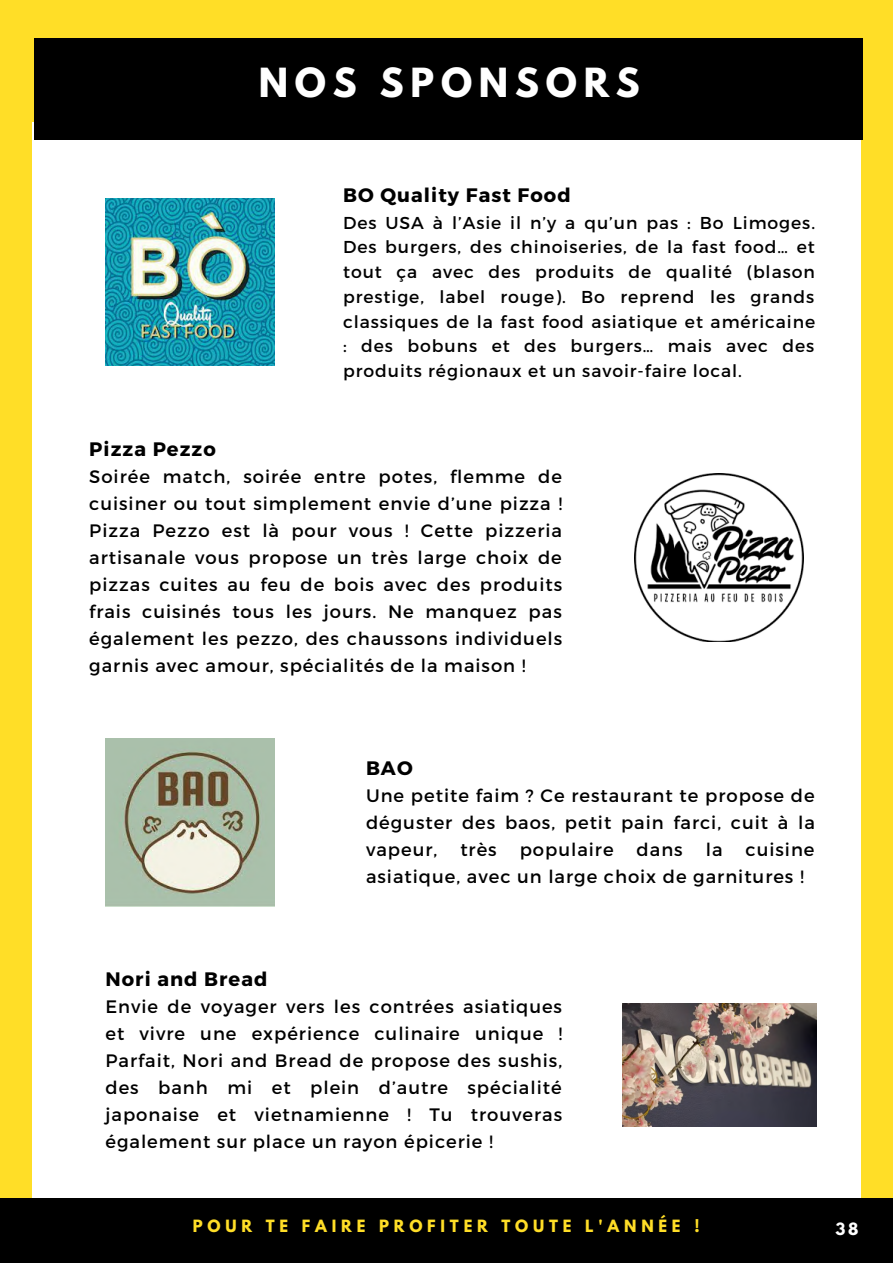
<style>
.page{position:relative;width:893px;height:1264px;background:#fff}
.page>*{position:absolute;margin:0;border:0;box-sizing:border-box;transform-origin:0 0}
.t1{font:700 35.55px "League Spartan";letter-spacing:.19em;color:#fff}
.t2{font:700 19.5px "Montserrat";letter-spacing:.055em;color:#000}
.t3{font:18px/27px "Montserrat";letter-spacing:.055em;color:#000;text-align:justify}
.t4{font:17.25px/24.8px "Montserrat";letter-spacing:.055em;color:#000;text-align:justify}
.t5{font:700 15px "League Spartan";letter-spacing:.32em;color:#ffde27}
.t6{font:700 15px "League Spartan";color:#fff}
</style>
<div class="page">
<div style="left:0;top:0;width:892px;height:1262px;background:#ffde27"></div>
<div style="left:32px;top:123px;width:829px;height:1139px;background:#fff"></div>
<div style="left:34px;top:39px;width:828px;height:101px;background:#000"></div>
<div style="left:0;top:1198px;width:892px;height:64px;background:#000"></div>
<img style="left:634px;top:474px;width:169px;height:167px">
<img style="left:105px;top:198px;width:169px;height:168px">
<img style="left:105px;top:738px;width:169px;height:168px">
<img style="left:623px;top:1003px;width:193px;height:122px">
<p class="t1" style="left:259px;top:65px;width:382px">NOS SPONSORS</p>
<p class="t2" style="left:343px;top:182px;width:229px">BO Quality Fast Food</p>
<p class="t4" style="left:343px;top:209px;width:473px">Des USA à l’Asie il n’y a qu’un pas : Bo Limoges.<br>Des burgers, des chinoiseries, de la fast food… et tout ça avec des produits de qualité (blason prestige, label rouge). Bo reprend les grands classiques de la fast food asiatique et américaine : des bobuns et des burgers… mais avec des produits régionaux et un savoir-faire local.</p>
<p class="t2" style="left:89px;top:436px;width:128px">Pizza Pezzo</p>
<p class="t3" style="left:89px;top:462px;width:474px">Soirée match, soirée entre potes, flemme de cuisiner ou tout simplement envie d’une pizza !<br>Pizza Pezzo est là pour vous ! Cette pizzeria artisanale vous propose un très large choix de pizzas cuites au feu de bois avec des produits frais cuisinés tous les jours. Ne manquez pas également les pezzo, des chaussons individuels garnis avec amour, spécialités de la maison !</p>
<p class="t2" style="left:366px;top:755px;width:48px">BAO</p>
<p class="t3" style="left:366px;top:781px;width:450px">Une petite faim ? Ce restaurant te propose de déguster des baos, petit pain farci, cuit à la vapeur,</p>
<p class="t3" style="left:460px;top:834px;width:38px">très</p>
<p class="t3" style="left:519px;top:834px;width:95px">populaire</p>
<p class="t3" style="left:636px;top:834px;width:48px">dans</p>
<p class="t3" style="left:705px;top:834px;width:18px">la</p>
<p class="t3" style="left:366px;top:834px;width:450px;text-indent:379px">cuisine asiatique, avec un large choix de garnitures !</p>
<p class="t2" style="left:105px;top:965px;width:163px">Nori and Bread</p>
<p class="t3" style="left:105px;top:991px;width:458px">Envie de voyager vers les contrées asiatiques et vivre une expérience culinaire unique !<br>Parfait, Nori and Bread de propose des sushis, des banh mi et plein d’autre spécialité japonaise et vietnamienne ! Tu trouveras également sur place un rayon épicerie !</p>
<p class="t5" style="left:193px;top:1218px;width:508px">POUR TE FAIRE PROFITER TOUTE L'ANNÉE !</p>
<p class="t6" style="left:835px;top:1221px;width:25px">38</p>
</div>
